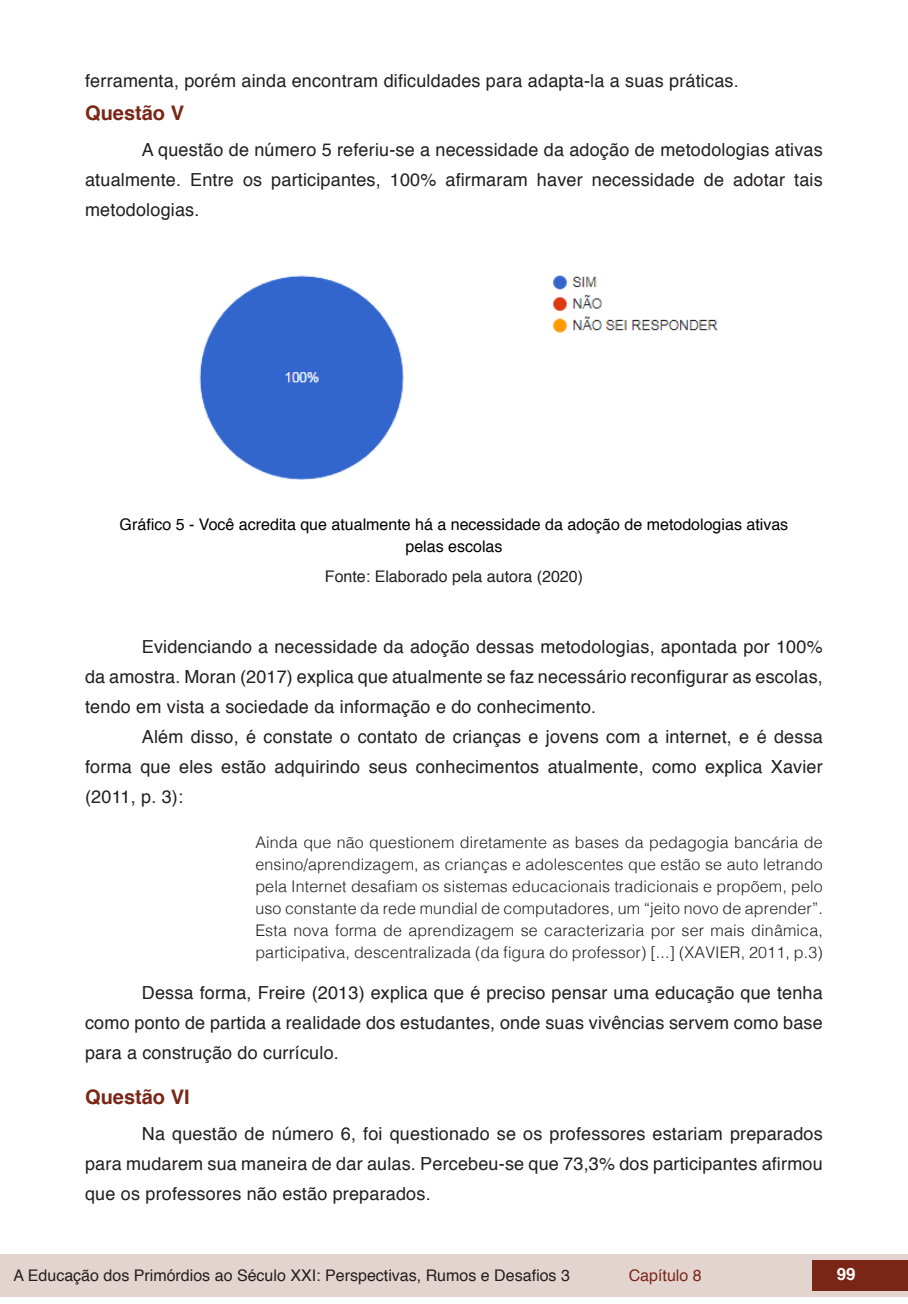
<style>
.page{position:relative;width:908px;height:1304px;background:#fff}
.page>*{position:absolute;margin:0;border:0;box-sizing:border-box;transform-origin:0 0}
.Subtitulo{font:700 20px "Helvetica";color:#7a2616}
.txt{font:18px/30px "Helvetica";letter-spacing:.01em;color:#231f20;text-align:justify}
.t1{font:700 16.8px "Helvetica";color:#fff}
.citacoes{font:300 16px/22px "Helvetica";letter-spacing:.01em;color:#231f20;text-align:justify}
.fonte_tab_gra_imag{font:16px "Helvetica";color:#231f20}
.info_tab_graf_imag{font:16px/22px "Helvetica";color:#000;text-align:center}
.t2{font:16px "Helvetica";color:#7a2616}
</style>
<div class="page">
<div style="left:0;top:1254px;width:906px;height:43px;background:#e4d4d0"></div>
<div style="left:812px;top:1261px;width:95px;height:30px;background:#7a2616"></div>
<img style="left:199px;top:275px;width:519px;height:205px">
<p class="txt" style="left:85px;top:66px;width:654px">ferramenta, porém ainda encontram dificuldades para adapta-la a suas práticas.</p>
<p class="Subtitulo" style="left:85px;top:97px;width:100px">Questão V</p>
<p class="txt" style="left:85px;top:135px;width:738px;text-indent:57px">A questão de número 5 referiu-se a necessidade da adoção de metodologias ativas atualmente. Entre os participantes, 100% afirmaram haver necessidade de adotar tais metodologias.</p>
<p class="info_tab_graf_imag" style="left:120px;top:514px;width:669px">Gráfico 5 - Você acredita que atualmente há a necessidade da adoção de metodologias ativas pelas escolas</p>
<p class="fonte_tab_gra_imag" style="left:325px;top:564px;width:259px">Fonte: Elaborado pela autora (2020)</p>
<p class="txt" style="left:85px;top:632px;width:738px;text-indent:57px">Evidenciando a necessidade da adoção dessas metodologias, apontada por 100% da amostra. Moran (2017) explica que atualmente se faz necessário reconfigurar as escolas, tendo em vista a sociedade da informação e do conhecimento.</p>
<p class="txt" style="left:85px;top:722px;width:739px;text-indent:57px">Além disso, é constate o contato de crianças e jovens com a internet, e é dessa forma que eles estão adquirindo seus conhecimentos atualmente, como explica Xavier (2011, p. 3):</p>
<p class="citacoes" style="left:255px;top:830px;width:568px">Ainda que não questionem diretamente as bases da pedagogia bancária de ensino/aprendizagem, as crianças e adolescentes que estão se auto letrando pela Internet desafiam os sistemas educacionais tradicionais e propõem, pelo uso constante da rede mundial de computadores, um “jeito novo de aprender”.<br>Esta nova forma de aprendizagem se caracterizaria por ser mais dinâmica, participativa, descentralizada (da figura do professor) [...] (XAVIER, 2011, p.3)</p>
<p class="txt" style="left:85px;top:978px;width:738px;text-indent:57px">Dessa forma, Freire (2013) explica que é preciso pensar uma educação que tenha como ponto de partida a realidade dos estudantes, onde suas vivências servem como base para a construção do currículo.</p>
<p class="Subtitulo" style="left:85px;top:1081px;width:106px">Questão VI</p>
<p class="txt" style="left:85px;top:1119px;width:738px;text-indent:57px">Na questão de número 6, foi questionado se os professores estariam preparados para mudarem sua maneira de dar aulas. Percebeu-se que 73,3% dos participantes afirmou que os professores não estão preparados.</p>
<p class="fonte_tab_gra_imag" style="left:14px;top:1263px;width:557px">A Educação dos Primórdios ao Século XXI: Perspectivas, Rumos e Desafios 3</p>
<p class="t2" style="left:628px;top:1263px;width:74px">Capítulo 8</p>
<p class="t1" style="left:836px;top:1261px;width:20px">99</p>
</div>
